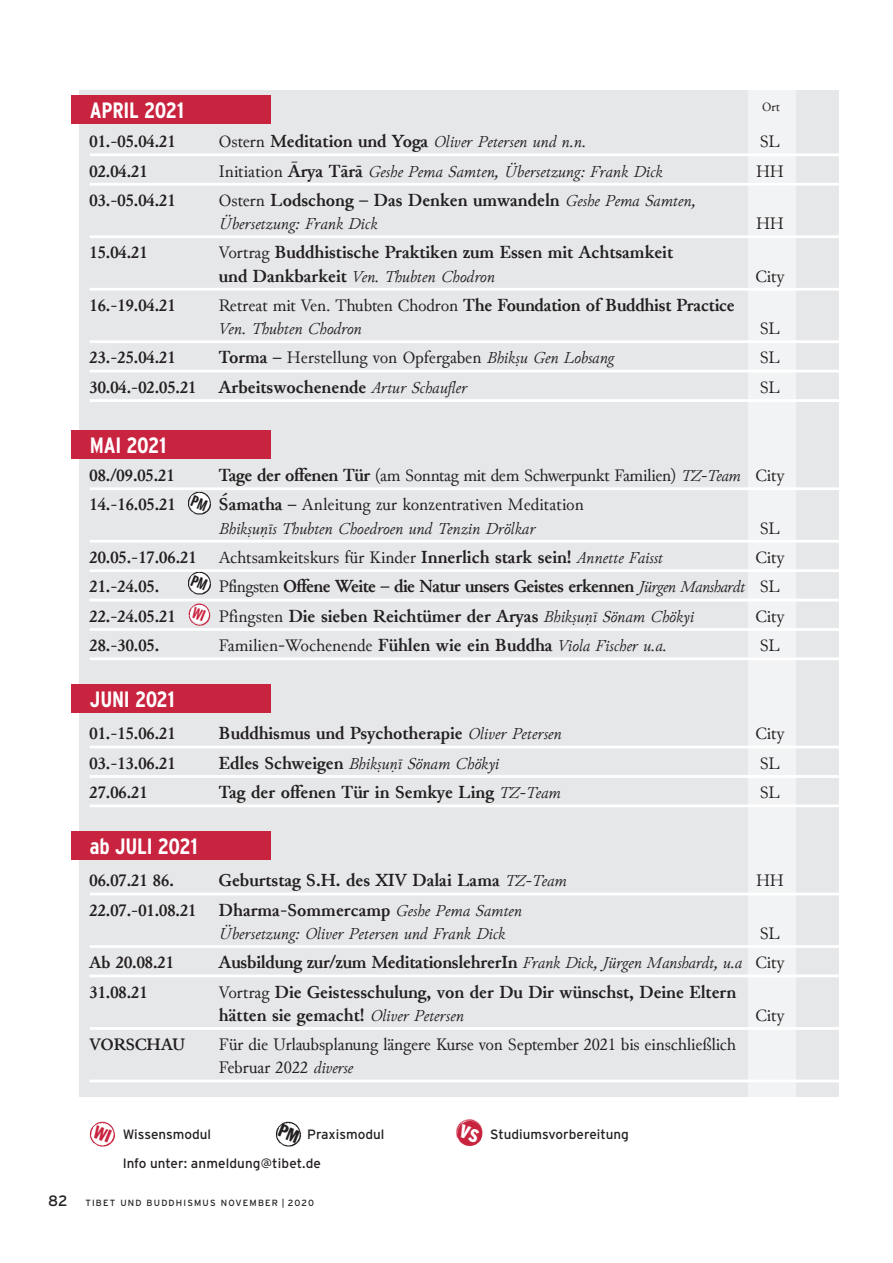
<style>
.page{position:relative;width:893px;height:1263px;background:#fff}
.page>*{position:absolute;margin:0;border:0;box-sizing:border-box;transform-origin:0 0}
.t1{font:700 22.2px "Interstate Condensed";letter-spacing:-.01em;color:#fff}
.t2{font:700 18.45px/23.1px "Junicode";color:#231f20}
.t3{font:700 18.45px "Junicode";letter-spacing:-.03em;color:#231f20}
.t4{font:17.55px/23.1px "Junicode";letter-spacing:-.01em;color:#231f20}
.t5{font:700 17.55px "Junicode";color:#231f20}
.t6{font:italic 16.65px "Junicode";color:#231f20}
.t7{font:13.5px "Interstate";color:#231f20}
.t8{font:12.9px "Junicode";color:#231f20}
.t9{font:9px "Interstate";letter-spacing:.13em;color:#231f20}
.s1{font-style:normal;font-size:17.55px}
.s2{font-weight:700;font-style:normal;font-size:18.45px}
.s3{font-weight:400;font-size:17.55px}
.s4{font-weight:400;font-style:italic;font-size:16.65px}
.s5{font-weight:700;font-size:18.45px}
.s6{font-style:italic;font-size:16.65px}
.s7{font-size:17.55px}
.s8{font-size:15px}
</style>
<div class="page">
<div style="left:79px;top:90px;width:760px;height:1006px;background:#e6e7e9"></div>
<div style="left:749px;top:90px;width:47px;height:1006px;background:#f2f3f4"></div>
<hr style="left:90px;top:153px;width:749px;height:3px;background:#fff">
<hr style="left:90px;top:183px;width:749px;height:3px;background:#fff">
<hr style="left:90px;top:235px;width:749px;height:3px;background:#fff">
<hr style="left:90px;top:288px;width:749px;height:3px;background:#fff">
<hr style="left:90px;top:340px;width:749px;height:3px;background:#fff">
<hr style="left:90px;top:370px;width:749px;height:2px;background:#fff">
<hr style="left:90px;top:399px;width:749px;height:3px;background:#fff">
<hr style="left:90px;top:487px;width:749px;height:3px;background:#fff">
<hr style="left:90px;top:540px;width:749px;height:3px;background:#fff">
<hr style="left:90px;top:569px;width:749px;height:3px;background:#fff">
<hr style="left:90px;top:599px;width:749px;height:2px;background:#fff">
<hr style="left:90px;top:628px;width:749px;height:3px;background:#fff">
<hr style="left:90px;top:657px;width:749px;height:3px;background:#fff">
<hr style="left:90px;top:746px;width:749px;height:2px;background:#fff">
<hr style="left:90px;top:775px;width:749px;height:3px;background:#fff">
<hr style="left:90px;top:804px;width:749px;height:3px;background:#fff">
<hr style="left:90px;top:893px;width:749px;height:2px;background:#fff">
<hr style="left:90px;top:945px;width:749px;height:3px;background:#fff">
<hr style="left:90px;top:974px;width:749px;height:3px;background:#fff">
<hr style="left:90px;top:1027px;width:749px;height:3px;background:#fff">
<hr style="left:90px;top:1079px;width:749px;height:3px;background:#fff">
<div style="left:71px;top:95px;width:199px;height:29px;background:#c8233f"></div>
<div style="left:71px;top:430px;width:199px;height:28px;background:#c8233f"></div>
<div style="left:71px;top:684px;width:199px;height:29px;background:#c8233f"></div>
<div style="left:71px;top:832px;width:199px;height:28px;background:#c8233f"></div>
<img style="left:188px;top:491px;width:23px;height:24px">
<img style="left:188px;top:571px;width:23px;height:24px">
<img style="left:188px;top:603px;width:23px;height:23px">
<img style="left:89px;top:1121px;width:27px;height:26px">
<img style="left:276px;top:1121px;width:26px;height:26px">
<svg style="left:190px;top:495px;width:18px;height:16px"></svg>
<svg style="left:190px;top:575px;width:18px;height:16px"></svg>
<svg style="left:191px;top:607px;width:15px;height:15px"></svg>
<svg style="left:92px;top:1125px;width:20px;height:18px"></svg>
<svg style="left:278px;top:1124px;width:22px;height:19px"></svg>
<svg style="left:456px;top:1119px;width:27px;height:28px"></svg>
<p class="t1" style="left:90px;top:98px;width:96px">APRIL 2021</p>
<p class="t8" style="left:762px;top:97px;width:19px">Ort</p>
<p class="t5" style="left:90px;top:128px;width:88px">01.-05.04.21</p>
<p class="t6" style="left:219px;top:128px;width:369px"><span class="s1">Ostern</span> <span class="s2">Meditation und Yoga</span> Oliver Petersen und n.n.</p>
<p class="t4" style="left:760px;top:130px;width:22px">SL</p>
<p class="t5" style="left:90px;top:157px;width:60px">02.04.21</p>
<p class="t6" style="left:219px;top:158px;width:445px"><span class="s1">Initiation</span> <span class="s2">Ārya Tārā</span> Geshe Pema Samten, Übersetzung: Frank Dick</p>
<p class="t4" style="left:756px;top:159px;width:29px">HH</p>
<p class="t5" style="left:90px;top:186px;width:88px">03.-05.04.21</p>
<p class="t2" style="left:219px;top:188px;width:478px"><span class="s3">Ostern</span> Lodschong – Das Denken umwandeln <span class="s4">Geshe Pema Samten,</span></p>
<p class="t6" style="left:219px;top:210px;width:160px">Übersetzung: Frank Dick</p>
<p class="t4" style="left:756px;top:212px;width:29px">HH</p>
<p class="t5" style="left:90px;top:239px;width:60px">15.04.21</p>
<p class="t2" style="left:219px;top:241px;width:456px"><span class="s3">Vortrag</span> Buddhistische Praktiken zum Essen mit Achtsamkeit</p>
<p class="t6" style="left:219px;top:263px;width:277px"><span class="s2">und Dankbarkeit</span> Ven. Thubten Chodron</p>
<p class="t4" style="left:755px;top:264px;width:31px">City</p>
<p class="t5" style="left:90px;top:291px;width:88px">16.-19.04.21</p>
<p class="t2" style="left:219px;top:293px;width:517px"><span class="s3">Retreat mit Ven. Thubten Chodron</span> The Foundation of Buddhist Practice</p>
<p class="t6" style="left:219px;top:315px;width:144px">Ven. Thubten Chodron</p>
<p class="t4" style="left:760px;top:317px;width:22px">SL</p>
<p class="t5" style="left:90px;top:344px;width:88px">23.-25.04.21</p>
<p class="t4" style="left:219px;top:346px;width:397px"><span class="s5">Torma</span> – Herstellung von Opfergaben <span class="s6">Bhikṣu Gen Lobsang</span></p>
<p class="t4" style="left:760px;top:346px;width:22px">SL</p>
<p class="t2" style="left:90px;top:375px;width:379px"><span class="s7">30.04.-02.05.21</span> Arbeitswochenende <span class="s4">Artur Schaufler</span></p>
<p class="t4" style="left:760px;top:376px;width:22px">SL</p>
<p class="t1" style="left:90px;top:432px;width:78px">MAI 2021</p>
<p class="t5" style="left:90px;top:462px;width:87px">08./09.05.21</p>
<p class="t4" style="left:219px;top:464px;width:567px"><span class="s5">Tage der offenen Tür</span> (am Sonntag mit dem Schwerpunkt Familien) <span class="s6">TZ-Team</span> City</p>
<p class="t5" style="left:90px;top:491px;width:88px">14.-16.05.21</p>
<p class="t4" style="left:219px;top:493px;width:367px"><span class="s5">Śamatha</span> – Anleitung zur konzentrativen Meditation</p>
<p class="t6" style="left:219px;top:515px;width:318px">Bhikṣuṇīs Thubten Choedroen und Tenzin Drölkar</p>
<p class="t4" style="left:760px;top:516px;width:22px">SL</p>
<p class="t5" style="left:90px;top:543px;width:108px">20.05.-17.06.21</p>
<p class="t4" style="left:219px;top:546px;width:445px">Achtsamkeitskurs für Kinder <span class="s5">Innerlich stark sein!</span> <span class="s6">Annette Faisst</span></p>
<p class="t4" style="left:755px;top:546px;width:31px">City</p>
<p class="t5" style="left:90px;top:573px;width:71px">21.-24.05.</p>
<p class="t3" style="left:219px;top:572px;width:563px"><span class="s3">Pfingsten</span> Offene Weite – die Natur unsers Geistes erkennen <span class="s4">Jürgen Manshardt</span> <span class="s3">SL</span></p>
<p class="t5" style="left:90px;top:602px;width:88px">22.-24.05.21</p>
<p class="t2" style="left:219px;top:604px;width:477px"><span class="s3">Pfingsten</span> Die sieben Reichtümer der Aryas <span class="s4">Bhikṣuṇī Sönam Chökyi</span></p>
<p class="t4" style="left:755px;top:604px;width:31px">City</p>
<p class="t5" style="left:90px;top:632px;width:71px">28.-30.05.</p>
<p class="t4" style="left:219px;top:634px;width:450px">Familien-Wochenende <span class="s5">Fühlen wie ein Buddha</span> <span class="s6">Viola Fischer u.a.</span></p>
<p class="t4" style="left:760px;top:634px;width:22px">SL</p>
<p class="t1" style="left:90px;top:687px;width:86px">JUNI 2021</p>
<p class="t5" style="left:90px;top:720px;width:88px">01.-15.06.21</p>
<p class="t2" style="left:219px;top:721px;width:344px">Buddhismus und Psychotherapie <span class="s4">Oliver Petersen</span></p>
<p class="t4" style="left:755px;top:722px;width:31px">City</p>
<p class="t5" style="left:90px;top:749px;width:88px">03.-13.06.21</p>
<p class="t6" style="left:219px;top:750px;width:282px"><span class="s2">Edles Schweigen</span> Bhikṣuṇī Sönam Chökyi</p>
<p class="t4" style="left:760px;top:751px;width:22px">SL</p>
<p class="t5" style="left:90px;top:779px;width:60px">27.06.21</p>
<p class="t2" style="left:219px;top:780px;width:343px">Tag der offenen Tür in Semkye Ling <span class="s4">TZ-Team</span></p>
<p class="t4" style="left:760px;top:781px;width:22px">SL</p>
<p class="t1" style="left:90px;top:834px;width:109px">ab JULI 2021</p>
<p class="t5" style="left:90px;top:867px;width:86px">06.07.21 86.</p>
<p class="t2" style="left:219px;top:868px;width:349px">Geburtstag S.H. des XIV Dalai Lama <span class="s4">TZ-Team</span></p>
<p class="t4" style="left:756px;top:869px;width:29px">HH</p>
<p class="t2" style="left:90px;top:898px;width:434px"><span class="s7">22.07.-01.08.21</span> Dharma-Sommercamp <span class="s4">Geshe Pema Samten</span></p>
<p class="t6" style="left:219px;top:920px;width:288px">Übersetzung: Oliver Petersen und Frank Dick</p>
<p class="t4" style="left:760px;top:921px;width:22px">SL</p>
<p class="t5" style="left:90px;top:949px;width:86px">Ab 20.08.21</p>
<p class="t2" style="left:219px;top:950px;width:567px">Ausbildung zur/zum MeditationslehrerIn <span class="s4">Frank Dick, Jürgen Manshardt, u.a</span> <span class="s3">City</span></p>
<p class="t5" style="left:90px;top:978px;width:60px">31.08.21</p>
<p class="t2" style="left:219px;top:980px;width:519px"><span class="s3">Vortrag</span> Die Geistesschulung, von der Du Dir wünschst, Deine Eltern hätten sie gemacht! <span class="s4">Oliver Petersen</span></p>
<p class="t4" style="left:755px;top:1003px;width:31px">City</p>
<p class="t5" style="left:90px;top:1031px;width:97px">VORSCHAU</p>
<p class="t4" style="left:219px;top:1033px;width:519px">Für die Urlaubsplanung längere Kurse von September 2021 bis einschließlich<br>Februar 2022 <span class="s6">diverse</span></p>
<p class="t7" style="left:123px;top:1127px;width:90px">Wissensmodul</p>
<p class="t7" style="left:307px;top:1127px;width:79px">Praxismodul</p>
<p class="t7" style="left:490px;top:1127px;width:140px">Studiumsvorbereitung</p>
<p class="t7" style="left:123px;top:1155px;width:200px">Info unter: anmeldung@tibet.de</p>
<p class="t9" style="left:48px;top:1198px;width:267px"><span class="s8">82</span> TIBET UND BUDDHISMUS NOVEMBER | 2020</p>
</div>
